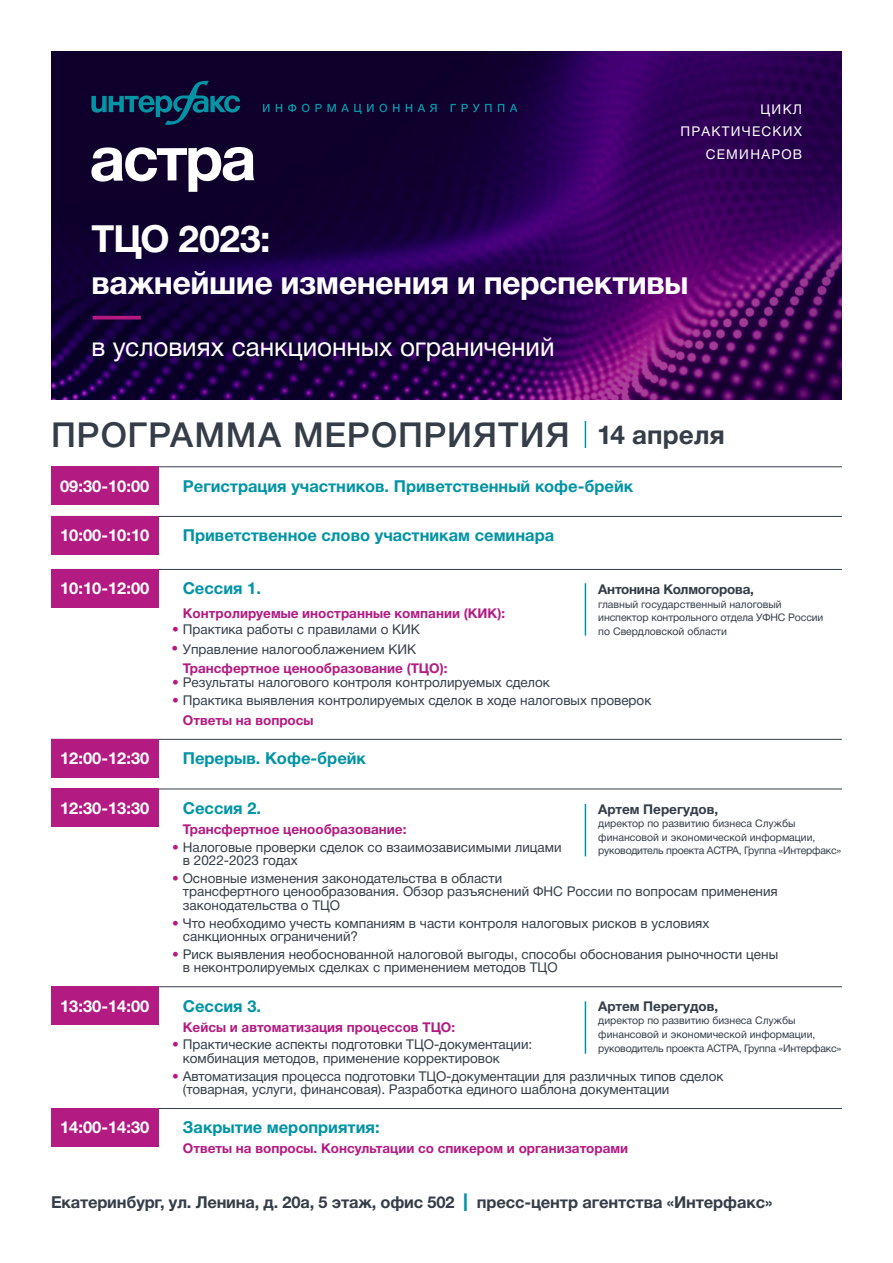
<style>
.page{position:relative;width:893px;height:1263px;background:#fff}
.page>*{position:absolute;margin:0;border:0;box-sizing:border-box;transform-origin:0 0}
.t1{font:700 37.5px "Helvetica Neue Cyr";letter-spacing:-.01em;color:#fff}
.t2{font:500 34.5px "Helvetica Neue Cyr";letter-spacing:.025em;color:#343d48}
.t3{font:700 32.25px "Helvetica Neue Cyr";letter-spacing:-.015em;color:#fff}
.t4{font:26.1px "Helvetica Neue Cyr";letter-spacing:-.005em;color:#fff}
.t5{font:700 26.1px "Helvetica Neue Cyr";letter-spacing:.005em;color:#343d48}
.t6{font:700 16.5px "Helvetica Neue Cyr";color:#0094a5}
.t7{font:700 16.5px "Helvetica Neue Cyr";color:#fff}
.t8{font:700 16.5px "Helvetica Neue Cyr";letter-spacing:-.01em;color:#343d48}
.t9{font:13.5px/13.5px "Helvetica Neue Cyr";color:#343d48}
.t10{font:700 13.5px "Helvetica Neue Cyr";color:#b31b82}
.t11{font:700 13.5px "Helvetica Neue Cyr";color:#343d48}
.t12{font:13.5px/22.5px "Helvetica Neue Cyr";letter-spacing:.095em;color:#fff;text-align:right}
.t13{font:700 13.5px "Helvetica Neue Cyr";letter-spacing:-.02em;color:#343d48}
.t14{font:10.5px/13.5px "Helvetica Neue Cyr";color:#343d48}
.s1{color:#b31b82}
.s2{font-weight:700;color:#b31b82}
.s3{font-size:24.75px;color:#0094a5}
</style>
<div class="page">
<img style="left:51px;top:51px;width:791px;height:349px">
<hr style="left:51px;top:1108px;width:791px;height:1px;background:#343d48">
<div style="left:51px;top:1108px;width:107px;height:38px;background:#b31b82"></div>
<hr style="left:51px;top:466px;width:791px;height:1px;background:#343d48">
<div style="left:51px;top:466px;width:107px;height:39px;background:#b31b82"></div>
<hr style="left:51px;top:739px;width:791px;height:1px;background:#343d48">
<div style="left:51px;top:739px;width:107px;height:38px;background:#b31b82"></div>
<hr style="left:51px;top:516px;width:791px;height:1px;background:#343d48">
<div style="left:51px;top:516px;width:107px;height:38px;background:#b31b82"></div>
<hr style="left:51px;top:569px;width:791px;height:1px;background:#343d48">
<div style="left:51px;top:569px;width:107px;height:38px;background:#b31b82"></div>
<hr style="left:585px;top:583px;width:1px;height:53px;background:#0094a5">
<hr style="left:51px;top:789px;width:791px;height:1px;background:#343d48">
<div style="left:51px;top:789px;width:107px;height:38px;background:#b31b82"></div>
<hr style="left:585px;top:804px;width:1px;height:52px;background:#0094a5">
<hr style="left:51px;top:986px;width:791px;height:1px;background:#343d48">
<div style="left:51px;top:986px;width:107px;height:39px;background:#b31b82"></div>
<hr style="left:585px;top:1001px;width:1px;height:53px;background:#0094a5">
<svg style="left:585px;top:421px;width:1px;height:27px"></svg>
<svg style="left:91px;top:147px;width:163px;height:45px"></svg>
<svg style="left:91px;top:81px;width:149px;height:44px;background:#0b2549"></svg>
<svg style="left:263px;top:104px;width:6px;height:8px"></svg>
<svg style="left:276px;top:104px;width:6px;height:8px"></svg>
<svg style="left:288px;top:104px;width:8px;height:8px"></svg>
<svg style="left:302px;top:104px;width:85px;height:10px"></svg>
<svg style="left:393px;top:104px;width:6px;height:8px"></svg>
<svg style="left:406px;top:104px;width:31px;height:8px"></svg>
<svg style="left:451px;top:104px;width:5px;height:8px"></svg>
<svg style="left:462px;top:104px;width:30px;height:8px"></svg>
<svg style="left:498px;top:104px;width:6px;height:8px"></svg>
<svg style="left:510px;top:104px;width:7px;height:8px"></svg>
<hr style="left:93px;top:316px;width:48px;height:3px;background:#b31b82">
<p class="t12" style="left:680px;top:98px;width:123px">ЦИКЛ<br>ПРАКТИЧЕСКИХ<br>СЕМИНАРОВ</p>
<h1 class="t1" style="left:91px;top:218px;width:181px">ТЦО 2023:</h1>
<h3 class="t3" style="left:91px;top:265px;width:599px">важнейшие изменения и перспективы</h3>
<h3 class="t4" style="left:91px;top:333px;width:465px">в условиях санкционных ограничений</h3>
<h2 class="t2" style="left:51px;top:416px;width:520px">ПРОГРАММА МЕРОПРИЯТИЯ</h2>
<h3 class="t5" style="left:597px;top:420px;width:129px">14 апреля</h3>
<p class="t7" style="left:60px;top:477px;width:91px">09:30-10:00</p>
<p class="t6" style="left:183px;top:477px;width:452px">Регистрация участников. Приветственный кофе-брейк</p>
<p class="t7" style="left:60px;top:526px;width:91px">10:00-10:10</p>
<p class="t6" style="left:183px;top:526px;width:373px">Приветственное слово участникам семинара</p>
<p class="t7" style="left:60px;top:579px;width:91px">10:10-12:00</p>
<p class="t13" style="left:598px;top:582px;width:157px">Антонина Колмогорова,</p>
<p class="t14" style="left:598px;top:597px;width:227px">главный государственный налоговый инспектор контрольного отдела УФНС России</p>
<p class="t9" style="left:172px;top:622px;width:249px"><span class="s1">•</span> Практика работы с правилами о КИК</p>
<p class="t14" style="left:598px;top:624px;width:130px">по Свердловской области</p>
<p class="t9" style="left:171px;top:642px;width:246px"><span class="s1">•</span> Управление налогооблажением КИК</p>
<p class="t9" style="left:172px;top:676px;width:379px"><span class="s1">•</span> Результаты налогового контроля контролируемых сделок</p>
<p class="t9" style="left:183px;top:691px;width:470px;line-height:19.8px;text-indent:-11px"><span class="s1">•</span> Практика выявления контролируемых сделок в ходе налоговых проверок<br><span class="s2">Ответы на вопросы</span></p>
<p class="t6" style="left:183px;top:579px;width:80px">Сессия 1.</p>
<p class="t10" style="left:183px;top:605px;width:324px">Контролируемые иностранные компании (КИК):</p>
<p class="t10" style="left:183px;top:661px;width:266px">Трансфертное ценообразование (ТЦО):</p>
<p class="t7" style="left:60px;top:749px;width:91px">12:00-12:30</p>
<p class="t6" style="left:183px;top:749px;width:185px">Перерыв. Кофе-брейк</p>
<p class="t6" style="left:183px;top:799px;width:80px">Сессия 2.</p>
<p class="t10" style="left:183px;top:822px;width:225px">Трансфертное ценообразование:</p>
<p class="t9" style="left:183px;top:840px;width:380px;text-indent:-11px"><span class="s1">•</span> Налоговые проверки сделок со взаимозависимыми лицами в 2022-2023 годах</p>
<p class="t9" style="left:183px;top:871px;width:596px;text-indent:-11px"><span class="s1">•</span> Основные изменения законодательства в области<br>трансфертного ценообразования. Обзор разъяснений ФНС России по вопросам применения законодательства о ТЦО</p>
<p class="t9" style="left:183px;top:916px;width:528px;text-indent:-11px"><span class="s1">•</span> Что необходимо учесть компаниям в части контроля налоговых рисков в условиях санкционных ограничений?</p>
<p class="t9" style="left:183px;top:947px;width:597px;text-indent:-11px"><span class="s1">•</span> Риск выявления необоснованной налоговой выгоды, способы обоснования рыночности цены в неконтролируемых сделках с применением методов ТЦО</p>
<p class="t7" style="left:60px;top:799px;width:91px">12:30-13:30</p>
<p class="t11" style="left:598px;top:801px;width:121px">Артем Перегудов,</p>
<p class="t14" style="left:598px;top:817px;width:245px">директор по развитию бизнеса Службы финансовой и экономической информации, руководитель проекта АСТРА, Группа «Интерфакс»</p>
<p class="t6" style="left:183px;top:997px;width:80px">Сессия 3.</p>
<p class="t10" style="left:183px;top:1019px;width:274px">Кейсы и автоматизация процессов ТЦО:</p>
<p class="t9" style="left:183px;top:1038px;width:351px;text-indent:-11px"><span class="s1">•</span> Практические аспекты подготовки ТЦО-документации: комбинация методов, применение корректировок</p>
<p class="t9" style="left:183px;top:1069px;width:542px;text-indent:-11px"><span class="s1">•</span> Автоматизация процесса подготовки ТЦО-документации для различных типов сделок (товарная, услуги, финансовая). Разработка единого шаблона документации</p>
<p class="t7" style="left:60px;top:997px;width:91px">13:30-14:00</p>
<p class="t11" style="left:598px;top:999px;width:121px">Артем Перегудов,</p>
<p class="t14" style="left:598px;top:1014px;width:245px">директор по развитию бизнеса Службы финансовой и экономической информации, руководитель проекта АСТРА, Группа «Интерфакс»</p>
<p class="t7" style="left:60px;top:1118px;width:91px">14:00-14:30</p>
<p class="t6" style="left:183px;top:1118px;width:198px">Закрытие мероприятия:</p>
<p class="t10" style="left:183px;top:1141px;width:447px">Ответы на вопросы. Консультации со спикером и организаторами</p>
<p class="t8" style="left:51px;top:1193px;width:723px">Екатеринбург, ул. Ленина, д. 20а, 5 этаж, офис 502 <span class="s3">I</span> пресс-центр агентства «Интерфакс»</p>
</div>
